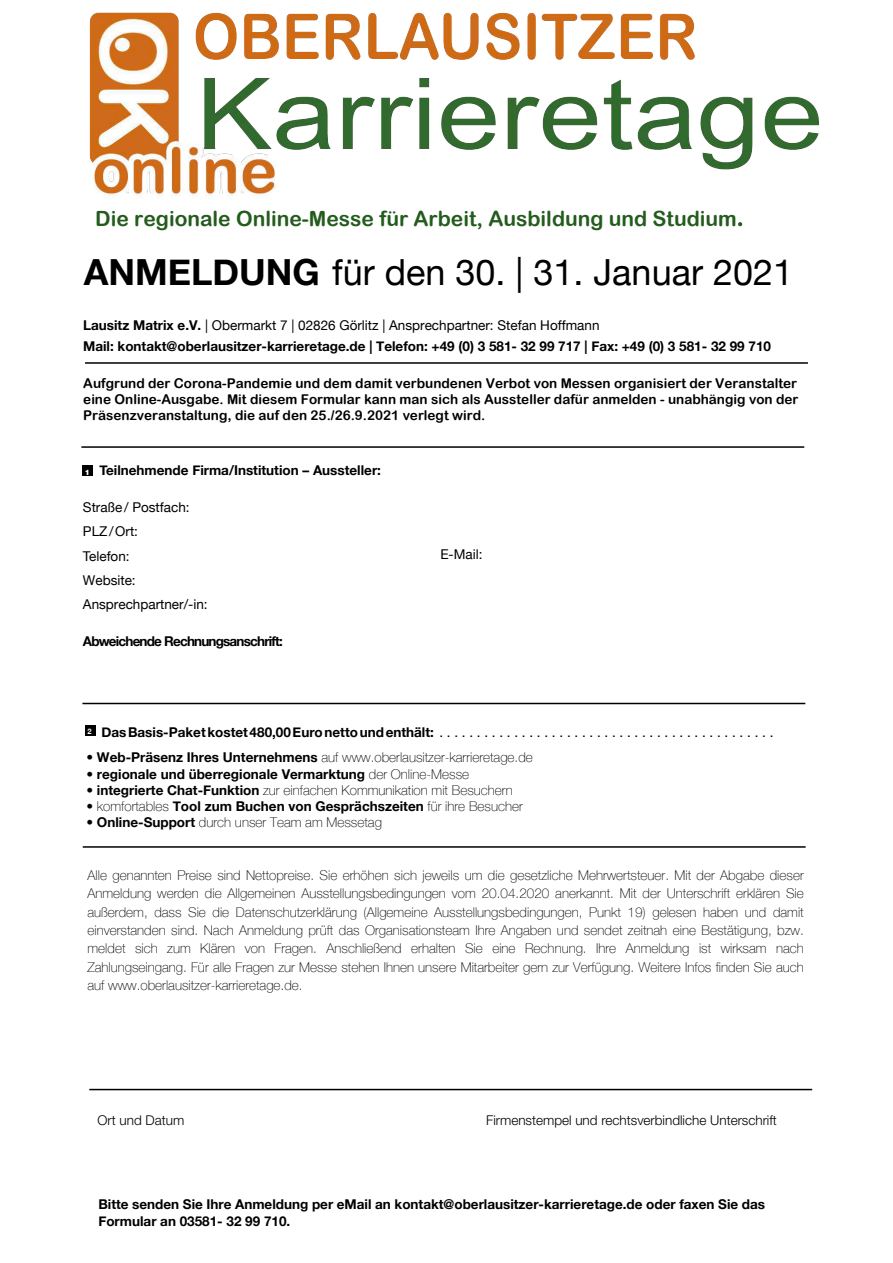
<style>
.page{position:relative;width:893px;height:1263px;background:#fff}
.page>*{position:absolute;margin:0;border:0;box-sizing:border-box;transform-origin:0 0}
.t1{font:36px "Helvetica Neue";color:#000}
.t2{font:21px "Arial Rounded MT Bold";color:#245c1d}
.t3{font:100 13.5px/18.5px "Helvetica Neue";color:#000;text-align:justify}
.t4{font:700 13.5px/20.2px "Helvetica Neue";color:#000}
.t5{font:13.5px/16.2px "Arial Rounded MT Bold";color:#000;text-align:justify}
.t6{font:700 13.5px/16.2px "Helvetica Neue";color:#000}
.t7{font:13.5px/24.3px "Helvetica Neue";color:#000}
.t8{font:300 13.5px "Helvetica Neue LT Std";color:#000}
.t9{font:700 13.5px "Helvetica Neue";letter-spacing:-.06em;color:#000}
.s1{font-weight:700}
.s2{font-weight:400}
.s3{font-family:"Helvetica Neue LT Std";font-weight:900;font-size:7.5px;color:#fff}
.s4{font-family:"Helvetica Neue LT Std";font-weight:300}
.s5{font-weight:100}
</style>
<div class="page">
<hr style="left:81px;top:446px;width:723px;height:2px;background:#000">
<div style="left:82px;top:465px;width:11px;height:11px;background:#000"></div>
<hr style="left:85px;top:362px;width:723px;height:2px;background:#000">
<hr style="left:83px;top:846px;width:723px;height:2px;background:#000">
<div style="left:85px;top:725px;width:11px;height:11px;background:#000"></div>
<hr style="left:82px;top:703px;width:723px;height:1px;background:#000">
<hr style="left:89px;top:1089px;width:723px;height:1px;background:#000">
<img style="left:89px;top:12px;width:730px;height:186px">
<h2 class="t2" style="left:95px;top:206px;width:650px">Die regionale Online-Messe für Arbeit, Ausbildung und Studium.</h2>
<h1 class="t1" style="left:84px;top:246px;width:711px"><span class="s1">ANMELDUNG</span> für den 30. | 31. Januar 2021</h1>
<p class="t4" style="left:83px;top:316px;width:689px">Lausitz Matrix e.V. <span class="s2">| Obermarkt 7 | 02826 Görlitz | Ansprechpartner: Stefan Hoffmann<br></span>Mail: kontakt@oberlausitzer-karrieretage.de | Telefon: +49 (0) 3 581- 32 99 717 | Fax: +49 (0) 3 581- 32 99 710</p>
<p class="t5" style="left:83px;top:375px;width:717px">Aufgrund der Corona-Pandemie und dem damit verbundenen Verbot von Messen organisiert der Veranstalter eine Online-Ausgabe. Mit diesem Formular kann man sich als Aussteller dafür anmelden - unabhängig von der Präsenzveranstaltung, die auf den 25./26.9.2021 verlegt wird.</p>
<p class="t4" style="left:85px;top:461px;width:298px"><span class="s3">1</span> Teilnehmende Firma/Institution – Aussteller:</p>
<p class="t7" style="left:83px;top:496px;width:126px">Straße / Postfach:<br>PLZ / Ort:<br>Telefon:<br>Website:<br>Ansprechpartner/-in:</p>
<p class="t9" style="left:83px;top:631px;width:201px">Abweichende Rechnungsanschrift:</p>
<p class="t7" style="left:440px;top:542px;width:44px">E-Mail:</p>
<p class="t4" style="left:88px;top:722px;width:687px"><sup>2</sup> Das Basis-Paket kostet 480,00 Euro netto und enthält: <span class="s2">. . . . . . . . . . . . . . . . . . . . . . . . . . . . . . . . . . . . . . . . . . . . .</span></p>
<p class="t3" style="left:86px;top:748px;width:448px"><span class="s4">•</span> <span class="s1">Web-Präsenz Ihres Unternehmens</span> auf www.oberlausitzer-karrieretage.de</p>
<p class="t4" style="left:86px;top:764px;width:384px"><span class="s4">•</span> regionale und überregionale Vermarktung <span class="s5">der Online-Messe</span></p>
<p class="t3" style="left:86px;top:780px;width:428px"><span class="s4">•</span> <span class="s1">integrierte Chat-Funktion</span> zur einfachen Kommunikation mit Besuchern</p>
<p class="t4" style="left:86px;top:796px;width:438px"><span class="s4">•</span> <span class="s5">komfortables</span> Tool zum Buchen von Gesprächszeiten <span class="s5">für ihre Besucher</span></p>
<p class="t3" style="left:86px;top:812px;width:297px"><span class="s4">•</span> <span class="s1">Online-Support</span> durch unser Team am Messetag</p>
<p class="t3" style="left:87px;top:865px;width:718px">Alle genannten Preise sind Nettopreise. Sie erhöhen sich jeweils um die gesetzliche Mehrwertsteuer. Mit der Abgabe dieser Anmeldung werden die Allgemeinen Ausstellungsbedingungen vom 20.04.2020 anerkannt. Mit der Unterschrift erklären Sie außerdem, dass Sie die Datenschutzerklärung (Allgemeine Ausstellungsbedingungen, Punkt 19) gelesen haben und damit einverstanden sind. Nach Anmeldung prüft das Organisationsteam Ihre Angaben und sendet zeitnah eine Bestätigung, bzw. meldet sich zum Klären von Fragen. Anschließend erhalten Sie eine Rechnung. Ihre Anmeldung ist wirksam nach Zahlungseingang. Für alle Fragen zur Messe stehen Ihnen unsere Mitarbeiter gern zur Verfügung. Weitere Infos finden Sie auch auf www.oberlausitzer-karrieretage.de.</p>
<p class="t8" style="left:98px;top:1112px;width:88px">Ort und Datum</p>
<p class="t8" style="left:486px;top:1112px;width:292px">Firmenstempel und rechtsverbindliche Unterschrift</p>
<p class="t6" style="left:98px;top:1197px;width:668px">Bitte senden Sie Ihre Anmeldung per eMail an kontakt@oberlausitzer-karrieretage.de oder faxen Sie das<br>Formular an 03581- 32 99 710.</p>
</div>
